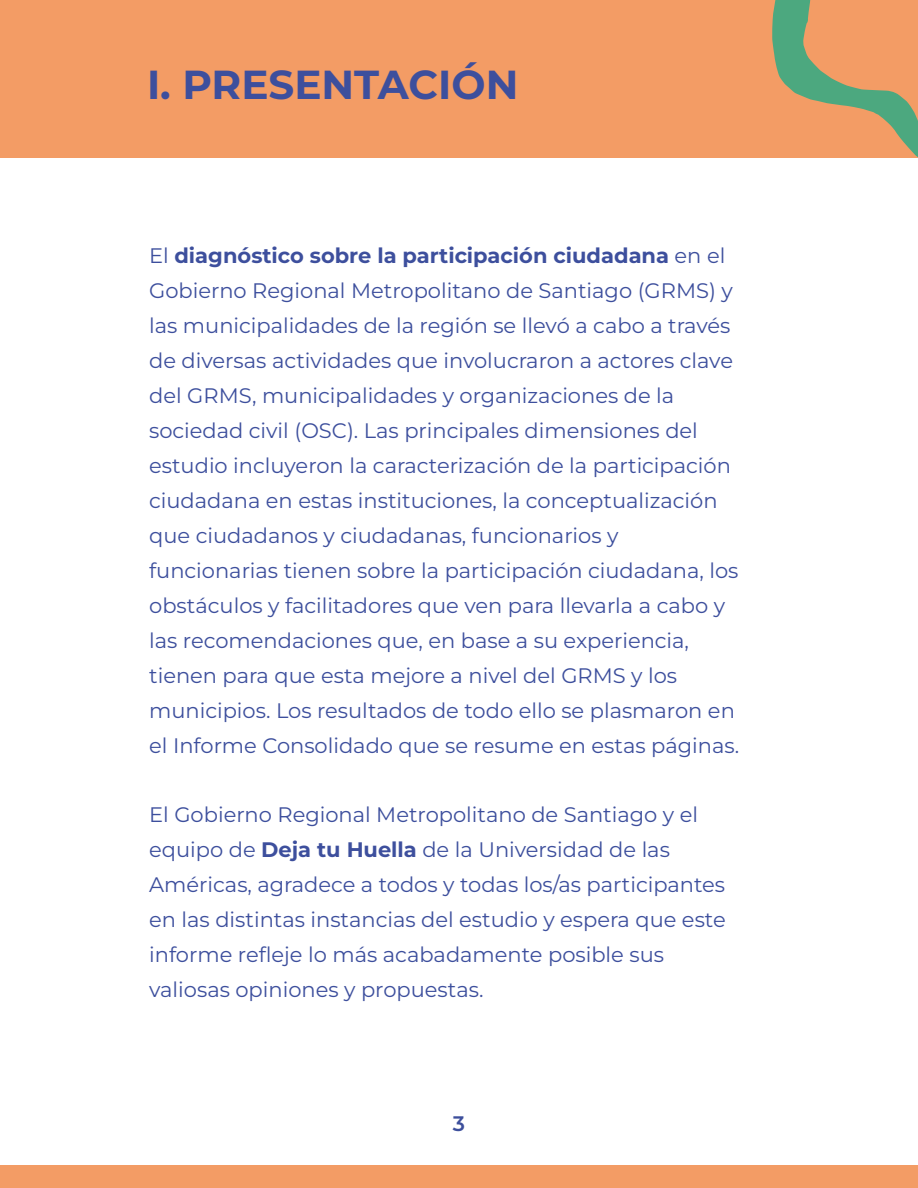
<style>
.page{position:relative;width:918px;height:1188px;background:#fff}
.page>*{position:absolute;margin:0;border:0;box-sizing:border-box;transform-origin:0 0}
.t1{font:700 40.5px "Montserrat";color:#3d4f9d}
.t2{font:100 21px/35px "Montserrat";color:#3d4f9d}
.t3{font:600 21px "Montserrat";color:#3d4f9c}
.s1{font-weight:700}
</style>
<div class="page">
<div style="left:0;top:0;width:918px;height:158px;background:#f39c65"></div>
<svg style="left:772px;top:0;width:146px;height:158px"></svg>
<div style="left:0;top:1165px;width:918px;height:23px;background:#f39c65"></div>
<h1 class="t1" style="left:147px;top:57px;width:373px">I. PRESENTACIÓN</h1>
<p class="t2" style="left:149px;top:238px;width:591px">El <span class="s1">diagnóstico sobre la participación ciudadana</span> en el Gobierno Regional Metropolitano de Santiago (GRMS) y las municipalidades de la región se llevó a cabo a través de diversas actividades que involucraron a actores clave del GRMS, municipalidades y organizaciones de la sociedad civil (OSC). Las principales dimensiones del estudio incluyeron la caracterización de la participación ciudadana en estas instituciones, la conceptualización que ciudadanos y ciudadanas, funcionarios y funcionarias tienen sobre la participación ciudadana, los obstáculos y facilitadores que ven para llevarla a cabo y las recomendaciones que, en base a su experiencia, tienen para que esta mejore a nivel del GRMS y los municipios. Los resultados de todo ello se plasmaron en el Informe Consolidado que se resume en estas páginas.</p>
<p class="t2" style="left:149px;top:797px;width:578px">El Gobierno Regional Metropolitano de Santiago y el equipo de <span class="s1">Deja tu Huella</span> de la Universidad de las Américas, agradece a todos y todas los/as participantes en las distintas instancias del estudio y espera que este informe refleje lo más acabadamente posible sus valiosas opiniones y propuestas.</p>
<p class="t3" style="left:453px;top:1110px;width:14px">3</p>
</div>
